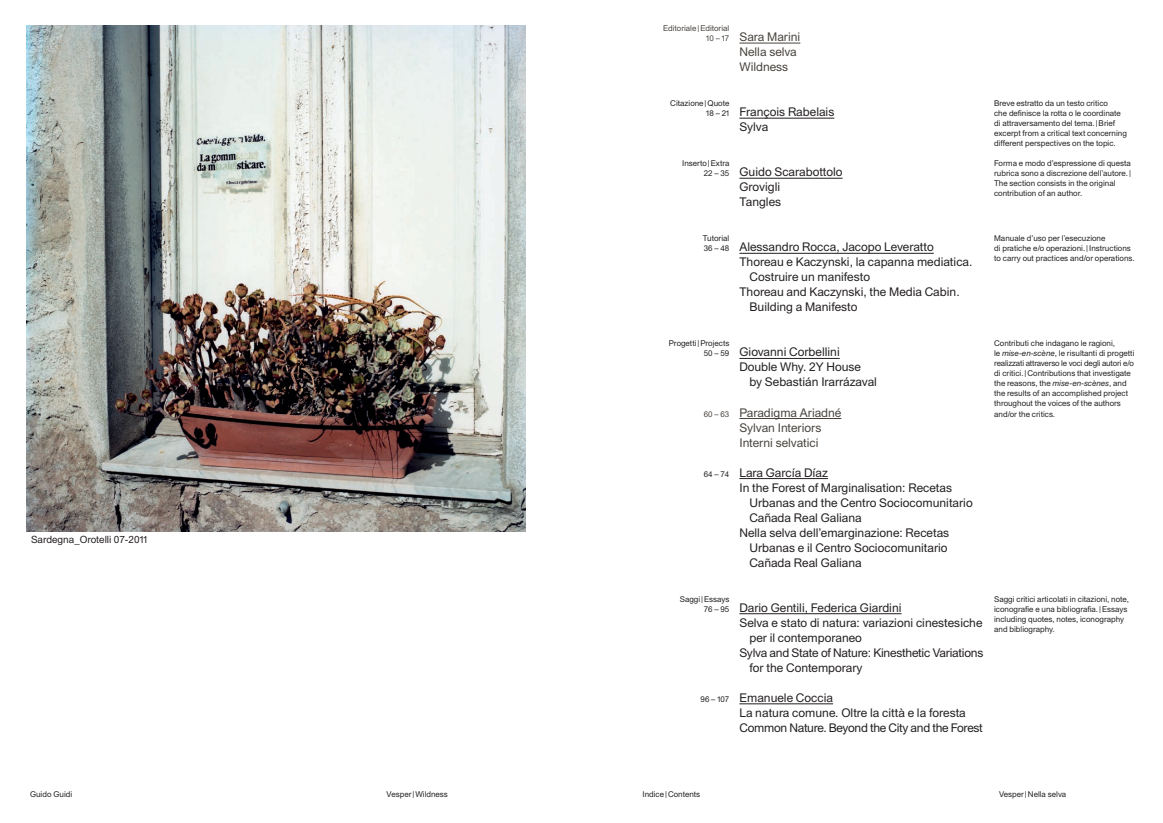
<style>
.page{position:relative;width:1163px;height:823px;background:#fff}
.page>*{position:absolute;margin:0;border:0;box-sizing:border-box;transform-origin:0 0}
.t1{font:12px/15px "Union";color:#231f20}
.t2{font:12px/15px "Union";color:#48433e}
.t3{font:12px "Union";letter-spacing:-.02em;color:#231f20}
.t4{font:10px "Union";color:#231f20}
.t5{font:8px/10px "Union";color:#231f20}
.t6{font:8px/10px "Union";color:#48433e;text-align:right}
.s1{font-style:italic}
</style>
<div class="page">
<img style="left:26px;top:26px;width:499px;height:505px">
<hr style="left:739px;top:43px;width:61px;height:1px;background:#48433e">
<hr style="left:739px;top:118px;width:95px;height:1px;background:#231f20">
<hr style="left:739px;top:178px;width:103px;height:1px;background:#231f20">
<hr style="left:739px;top:253px;width:194px;height:1px;background:#231f20">
<hr style="left:739px;top:358px;width:100px;height:1px;background:#231f20">
<hr style="left:739px;top:418px;width:102px;height:1px;background:#48433e">
<hr style="left:739px;top:478px;width:88px;height:1px;background:#231f20">
<hr style="left:739px;top:613px;width:162px;height:1px;background:#231f20">
<hr style="left:739px;top:703px;width:94px;height:1px;background:#231f20">
<p class="t4" style="left:31px;top:533px;width:118px">Sardegna_Orotelli 07-2011</p>
<p class="t6" style="left:663px;top:23px;width:68px">Editoriale|Editorial<br>10 – 17</p>
<p class="t5" style="left:670px;top:98px;width:61px;text-align:right">Citazione|Quote<br>18 – 21</p>
<p class="t5" style="left:682px;top:158px;width:49px;text-align:right">Inserto|Extra<br>22 – 35</p>
<p class="t5" style="left:702px;top:233px;width:28px">Tutorial<br>36 – 48</p>
<p class="t5" style="left:668px;top:338px;width:62px;text-align:right">Progetti |Projects<br>50 – 59</p>
<p class="t6" style="left:703px;top:408px;width:27px">60 – 63</p>
<p class="t5" style="left:703px;top:468px;width:27px">64 – 74</p>
<p class="t5" style="left:679px;top:593px;width:51px;text-align:right">Saggi |Essays<br>76 – 95</p>
<p class="t5" style="left:700px;top:693px;width:30px">96 – 107</p>
<h1 class="t2" style="left:739px;top:29px;width:62px">Sara Marini<br>Nella selva<br>Wildness</h1>
<h1 class="t1" style="left:739px;top:104px;width:96px">François Rabelais<br>Sylva</h1>
<h1 class="t1" style="left:739px;top:164px;width:105px">Guido Scarabottolo<br>Grovigli<br>Tangles</h1>
<h1 class="t1" style="left:739px;top:239px;width:196px">Alessandro Rocca, Jacopo Leveratto</h1>
<h1 class="t1" style="left:739px;top:254px;width:234px">Thoreau e Kaczynski, la capanna mediatica.</h1>
<h1 class="t1" style="left:749px;top:269px;width:122px">Costruire un manifesto</h1>
<h1 class="t1" style="left:739px;top:284px;width:222px">Thoreau and Kaczynski, the Media Cabin.</h1>
<h1 class="t1" style="left:749px;top:299px;width:110px">Building a Manifesto</h1>
<h1 class="t1" style="left:739px;top:344px;width:102px">Giovanni Corbellini</h1>
<h1 class="t1" style="left:739px;top:359px;width:123px">Double Why. 2Y House</h1>
<h1 class="t1" style="left:749px;top:374px;width:129px">by Sebastián Irarrázaval</h1>
<h1 class="t2" style="left:739px;top:404px;width:103px">Paradigma Ariadné<br>Sylvan Interiors<br>Interni selvatici</h1>
<h1 class="t1" style="left:739px;top:464px;width:90px">Lara García Díaz</h1>
<h1 class="t1" style="left:739px;top:479px;width:214px">In the Forest of Marginalisation: Recetas</h1>
<h1 class="t1" style="left:749px;top:494px;width:225px">Urbanas and the Centro Sociocomunitario</h1>
<h1 class="t1" style="left:749px;top:509px;width:114px">Cañada Real Galiana</h1>
<h1 class="t1" style="left:739px;top:524px;width:211px">Nella selva dell’emarginazione: Recetas</h1>
<h1 class="t1" style="left:749px;top:539px;width:199px">Urbanas e il Centro Sociocomunitario</h1>
<h1 class="t1" style="left:749px;top:554px;width:114px">Cañada Real Galiana</h1>
<h1 class="t1" style="left:739px;top:599px;width:163px">Dario Gentili, Federica Giardini</h1>
<h1 class="t1" style="left:739px;top:614px;width:244px">Selva e stato di natura: variazioni cinestesiche</h1>
<h1 class="t1" style="left:749px;top:629px;width:114px">per il contemporaneo</h1>
<h1 class="t3" style="left:739px;top:645px;width:245px">Sylva and State of Nature: Kinesthetic Variations</h1>
<h1 class="t1" style="left:749px;top:659px;width:115px">for the Contemporary</h1>
<h1 class="t1" style="left:739px;top:689px;width:245px">Emanuele Coccia<br>La natura comune. Oltre la città e la foresta<br>Common Nature. Beyond the City and the Forest</h1>
<p class="t5" style="left:993px;top:98px;width:134px">Breve estratto da un testo critico<br>che definisce la rotta o le coordinate di attraversamento del tema.|Brief excerpt from a critical text concerning different perspectives on the topic.</p>
<p class="t5" style="left:993px;top:158px;width:138px">Forma e modo d’espressione di questa rubrica sono a discrezione dell’autore.| The section consists in the original contribution of an author.</p>
<p class="t5" style="left:993px;top:233px;width:142px">Manuale d’uso per l’esecuzione<br>di pratiche e/o operazioni.|Instructions to carry out practices and/or operations.</p>
<p class="t5" style="left:993px;top:338px;width:142px">Contributi che indagano le ragioni,<br>le <span class="s1">mise-en-scène</span>, le risultanti di progetti realizzati attraverso le voci degli autori e/o di critici.|Contributions that investigate the reasons, the <span class="s1">mise-en-scènes</span>, and the results of an accomplished project throughout the voices of the authors and/or the critics.</p>
<p class="t5" style="left:993px;top:593px;width:136px">Saggi critici articolati in citazioni, note, iconografie e una bibliografia.|Essays including quotes, notes, iconography and bibliography.</p>
<p class="t5" style="left:30px;top:788px;width:44px">Guido Guidi</p>
<p class="t5" style="left:386px;top:788px;width:63px">Vesper|Wildness</p>
<p class="t5" style="left:642px;top:788px;width:59px">Indice|Contents</p>
<p class="t5" style="left:998px;top:788px;width:69px">Vesper|Nella selva</p>
</div>
